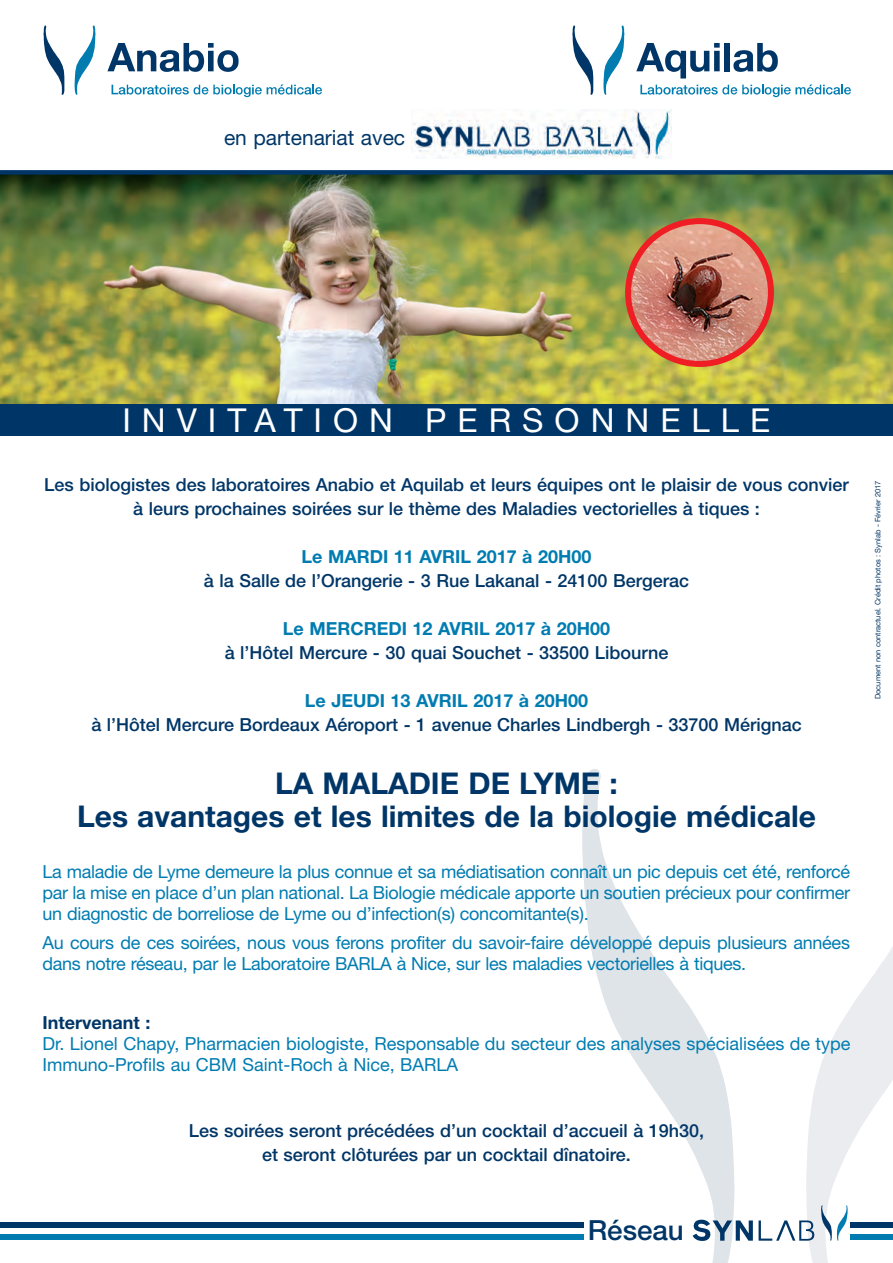
<style>
.page{position:relative;width:893px;height:1263px;background:#fff}
.page>*{position:absolute;margin:0;border:0;box-sizing:border-box;transform-origin:0 0}
.t1{font:33px "Helvetica Neue LT Std";letter-spacing:.335em;color:#fff}
.t2{font:700 30px/33px "Helvetica Neue LT Std";color:#003667;text-align:center}
.t3{font:500 27.75px "Helvetica Neue LT Std";color:#003667}
.t4{font:21px "Helvetica Neue LT Std";color:#003667}
.t5{font:18px/21px "Helvetica Neue LT Std";letter-spacing:-.015em;color:#007cb1}
.t6{font:500 18px/24px "Helvetica Neue LT Std";color:#003667;text-align:center}
.t7{font:700 18px "Helvetica Neue LT Std";color:#007cb1}
.t8{font:700 18px "Helvetica Neue LT Std";color:#003667}
.t9{font:7.5px "Helvetica Neue LT Std";color:#003667}
</style>
<div class="page">
<img style="left:411px;top:109px;width:261px;height:49px">
<svg style="left:44px;top:25px;width:20px;height:70px"></svg>
<svg style="left:75px;top:25px;width:21px;height:70px"></svg>
<svg style="left:112px;top:84px;width:210px;height:13px"></svg>
<svg style="left:107px;top:43px;width:132px;height:29px"></svg>
<svg style="left:572px;top:25px;width:21px;height:70px"></svg>
<svg style="left:603px;top:25px;width:21px;height:70px"></svg>
<svg style="left:636px;top:43px;width:215px;height:54px"></svg>
<img style="left:0;top:175px;width:893px;height:229px">
<div style="left:0;top:170px;width:893px;height:5px;background:#003667"></div>
<div style="left:0;top:404px;width:893px;height:32px;background:#003667"></div>
<svg style="left:582px;top:769px;width:153px;height:494px"></svg>
<div style="left:0;top:1234px;width:584px;height:6px;background:#007cb1"></div>
<div style="left:0;top:1222px;width:584px;height:6px;background:#003667"></div>
<svg style="left:693px;top:1219px;width:60px;height:23px"></svg>
<svg style="left:759px;top:947px;width:134px;height:316px"></svg>
<img style="left:625px;top:218px;width:149px;height:149px">
<p class="t4" style="left:224px;top:130px;width:183px">en partenariat avec</p>
<h1 class="t1" style="left:122px;top:409px;width:649px">INVITATION PERSONNELLE</h1>
<p class="t6" style="left:44px;top:475px;width:806px">Les biologistes des laboratoires Anabio et Aquilab et leurs équipes ont le plaisir de vous convier à leurs prochaines soirées sur le thème des Maladies vectorielles à tiques :</p>
<p class="t7" style="left:302px;top:550px;width:291px">Le MARDI 11 AVRIL 2017 à 20H00</p>
<p class="t6" style="left:204px;top:571px;width:487px">à la Salle de l’Orangerie - 3 Rue Lakanal - 24100 Bergerac</p>
<p class="t7" style="left:283px;top:622px;width:329px">Le MERCREDI 12 AVRIL 2017 à 20H00</p>
<p class="t6" style="left:225px;top:643px;width:445px">à l’Hôtel Mercure - 30 quai Souchet - 33500 Libourne</p>
<p class="t7" style="left:305px;top:694px;width:285px">Le JEUDI 13 AVRIL 2017 à 20H00</p>
<p class="t6" style="left:91px;top:715px;width:712px">à l’Hôtel Mercure Bordeaux Aéroport - 1 avenue Charles Lindbergh - 33700 Mérignac</p>
<h2 class="t2" style="left:77px;top:770px;width:741px">LA MALADIE DE LYME :<br>Les avantages et les limites de la biologie médicale</h2>
<p class="t5" style="left:43px;top:863px;width:809px;text-align:justify">La maladie de Lyme demeure la plus connue et sa médiatisation connaît un pic depuis cet été, renforcé par la mise en place d’un plan national. La Biologie médicale apporte un soutien précieux pour confirmer un diagnostic de borreliose de Lyme ou d’infection(s) concomitante(s).</p>
<p class="t5" style="left:43px;top:934px;width:809px">Au cours de ces soirées, nous vous ferons profiter du savoir-faire développé depuis plusieurs années dans notre réseau, par le Laboratoire BARLA à Nice, sur les maladies vectorielles à tiques.</p>
<p class="t8" style="left:43px;top:1016px;width:109px">Intervenant :</p>
<p class="t5" style="left:43px;top:1035px;width:810px">Dr. Lionel Chapy, Pharmacien biologiste, Responsable du secteur des analyses spécialisées de type<br>Immuno-Profils au CBM Saint-Roch à Nice, BARLA</p>
<p class="t6" style="left:189px;top:1120px;width:517px">Les soirées seront précédées d’un cocktail d’accueil à 19h30, et seront clôturées par un cocktail dînatoire.</p>
<h3 class="t3" style="left:588px;top:1220px;width:98px">Réseau</h3>
<p class="t9" style="left:875px;top:699px;width:220px;rotate:-90deg">Document non contractuel. Crédit photos : Synlab - Février 2017</p>
</div>
